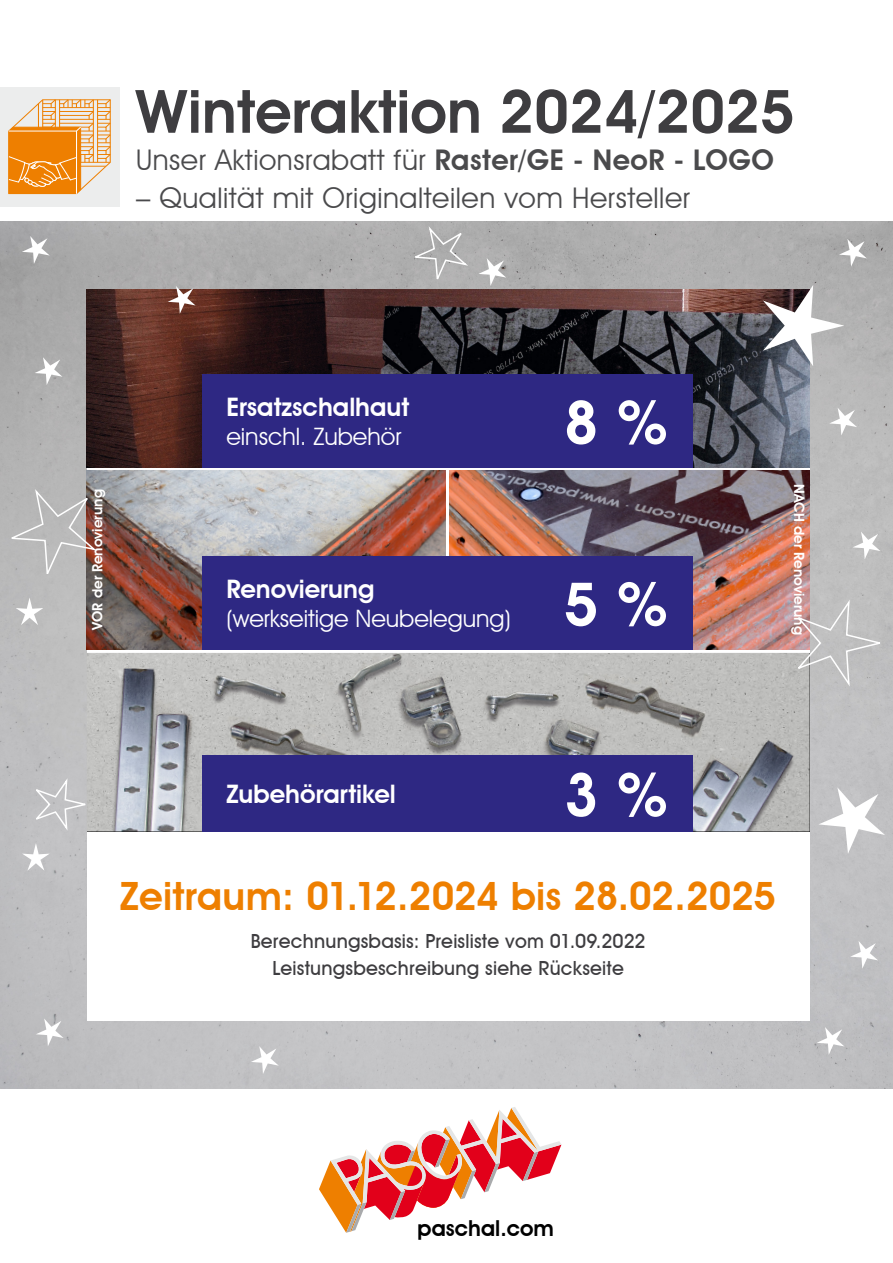
<style>
.page{position:relative;width:893px;height:1263px;background:#fff}
.page>*{position:absolute;margin:0;border:0;box-sizing:border-box;transform-origin:0 0}
.t1{font:600 60px "Avant Garde IT Cby BT";color:#3e3d40}
.t2{font:600 60px "Avant Garde IT Cby BT";color:#fff}
.t3{font:600 39px "Avant Garde IT Cby BT";letter-spacing:.005em;color:#ee7f00}
.t4{font:28.5px "Avant Garde IT Cby BT";letter-spacing:.02em;color:#4a4a4c}
.t5{font:600 25.5px "Avant Garde IT Cby BT";color:#fff}
.t6{font:24px "Avant Garde IT Cby BT";color:#fff}
.t7{font:600 22.05px "Avant Garde IT Cby BT";color:#000}
.t8{font:500 19.5px/27px "Avant Garde IT Cby BT";letter-spacing:.01em;color:#3e3d40;text-align:center}
.t9{font:600 14.25px "Avant Garde IT Cby BT";color:#fff}
.s1{font-weight:600}
</style>
<div class="page">
<div style="left:0;top:87px;width:119px;height:119px;background:#eceded"></div>
<svg style="left:8px;top:99px;width:103px;height:95px"></svg>
<img style="left:0;top:221px;width:893px;height:868px">
<div style="left:87px;top:289px;width:723px;height:731px;background:#fff"></div>
<img style="left:87px;top:289px;width:723px;height:179px">
<img style="left:87px;top:471px;width:358px;height:178px">
<img style="left:87px;top:653px;width:723px;height:178px">
<img style="left:450px;top:471px;width:360px;height:178px">
<div style="left:202px;top:755px;width:491px;height:76px;background:#2e2883"></div>
<div style="left:202px;top:556px;width:491px;height:93px;background:#2e2883"></div>
<div style="left:202px;top:374px;width:491px;height:93px;background:#2e2883"></div>
<svg style="left:319px;top:1107px;width:242px;height:126px"></svg>
<svg style="left:22px;top:236px;width:28px;height:28px"></svg>
<svg style="left:793px;top:597px;width:89px;height:92px;background:#c3bebe"></svg>
<svg style="left:31px;top:775px;width:56px;height:58px;background:#c6c6c8"></svg>
<svg style="left:850px;top:941px;width:28px;height:28px"></svg>
<svg style="left:817px;top:1027px;width:27px;height:28px"></svg>
<svg style="left:16px;top:597px;width:27px;height:28px"></svg>
<svg style="left:22px;top:843px;width:28px;height:28px"></svg>
<svg style="left:35px;top:357px;width:28px;height:28px"></svg>
<svg style="left:36px;top:1018px;width:28px;height:28px"></svg>
<svg style="left:6px;top:486px;width:93px;height:94px;background:#b3adab"></svg>
<svg style="left:409px;top:224px;width:62px;height:61px;background:#b4b4b4"></svg>
<svg style="left:829px;top:408px;width:28px;height:27px"></svg>
<svg style="left:818px;top:787px;width:67px;height:67px"></svg>
<svg style="left:853px;top:531px;width:27px;height:28px"></svg>
<svg style="left:763px;top:285px;width:81px;height:81px"></svg>
<svg style="left:251px;top:1046px;width:28px;height:28px"></svg>
<svg style="left:168px;top:286px;width:28px;height:28px"></svg>
<svg style="left:839px;top:239px;width:28px;height:28px"></svg>
<svg style="left:478px;top:258px;width:28px;height:28px"></svg>
<h1 class="t1" style="left:136px;top:75px;width:660px">Winteraktion 2024/2025</h1>
<p class="t4" style="left:136px;top:143px;width:639px">Unser Aktionsrabatt für <span class="s1">Raster/GE - NeoR - LOGO</span></p>
<p class="t4" style="left:136px;top:180px;width:555px">– Qualität mit Originalteilen vom Hersteller</p>
<p class="t5" style="left:226px;top:392px;width:184px">Ersatzschalhaut</p>
<p class="t6" style="left:226px;top:422px;width:177px">einschl. Zubehör</p>
<h1 class="t2" style="left:564px;top:386px;width:106px">8 %</h1>
<p class="t9" style="left:89px;top:630px;width:142px;rotate:-90deg">VOR der Renovierung</p>
<p class="t9" style="left:808px;top:484px;width:152px;rotate:90deg">NACH der Renovierung</p>
<p class="t5" style="left:226px;top:573px;width:150px">Renovierung</p>
<p class="t6" style="left:226px;top:604px;width:286px">(werkseitige Neubelegung)</p>
<h1 class="t2" style="left:564px;top:568px;width:106px">5 %</h1>
<p class="t5" style="left:226px;top:778px;width:171px">Zubehörartikel</p>
<h1 class="t2" style="left:564px;top:759px;width:106px">3 %</h1>
<h2 class="t3" style="left:120px;top:873px;width:658px">Zeitraum: 01.12.2024 bis 28.02.2025</h2>
<p class="t8" style="left:251px;top:927px;width:397px">Berechnungsbasis: Preisliste vom 01.09.2022<br>Leistungsbeschreibung siehe Rückseite</p>
<p class="t7" style="left:418px;top:1214px;width:138px">paschal.com</p>
</div>
